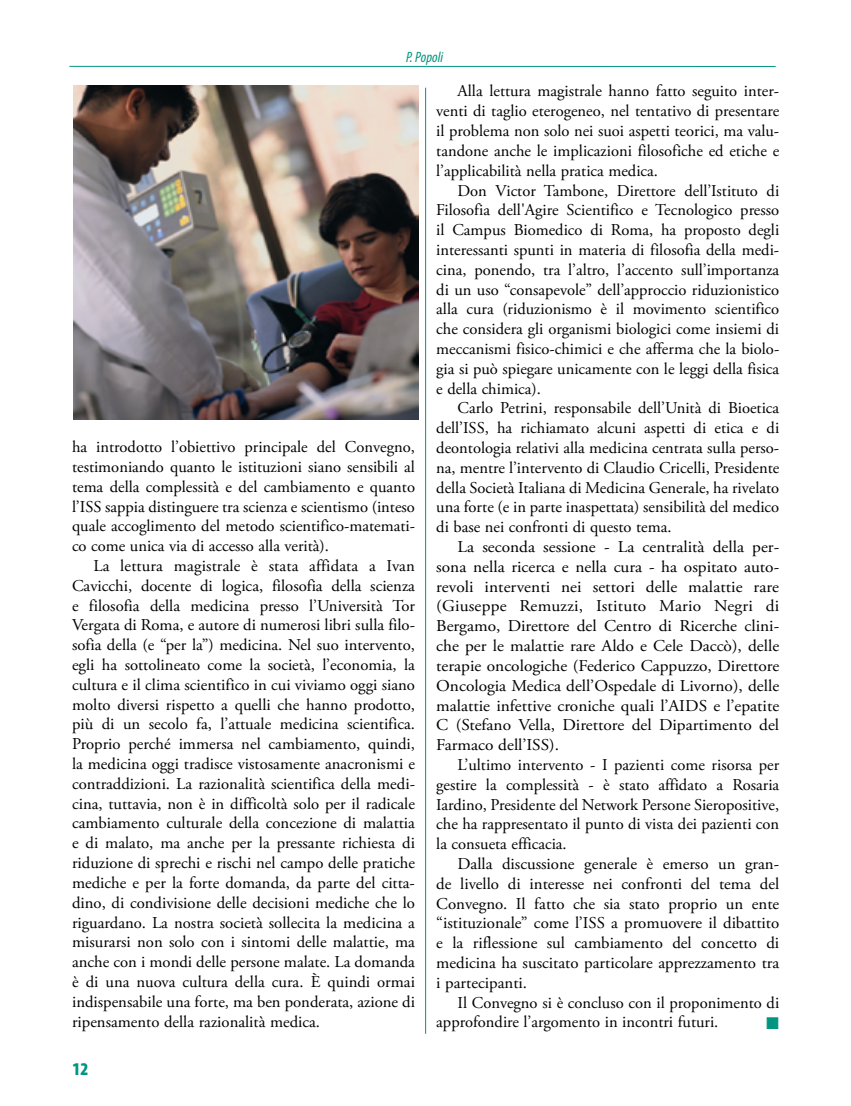
<style>
.page{position:relative;width:851px;height:1106px;background:#fff}
.page>*{position:absolute;margin:0;border:0;box-sizing:border-box;transform-origin:0 0}
.t1{font:900 condensed 18px "Myriad Pro";color:#009580}
.t2{font:16.5px/19.8px "Adobe Garamond Pro";color:#000;text-align:justify}
.t3{font:16.5px/19.8px "Adobe Garamond Pro";color:#000;text-align:justify;scale:1.05 1}
.t4{font:italic condensed 15px "Myriad Pro";color:#009580}
</style>
<div class="page">
<hr style="left:69px;top:66px;width:706px;height:1px;background:#009580">
<hr style="left:425px;top:88px;width:1px;height:945px;background:#009580">
<img style="left:73px;top:86px;width:346px;height:333px">
<div style="left:766px;top:1017px;width:12px;height:11px;background:#009580;border:1px solid #009580"></div>
<p class="t4" style="left:406px;top:48px;width:38px">P. Popoli</p>
<p class="t2" style="left:72px;top:437px;width:344px">ha introdotto l’obiettivo principale del convegno, testimoniando quanto le istituzioni siano sensibili al tema della complessità e del cambiamento e quanto l’ISS sappia distinguere tra scienza e scientismo (inteso quale accoglimento del metodo scientifico-matemati&shy;co come unica via di accesso alla verità).</p>
<p class="t2" style="left:72px;top:556px;width:344px;text-indent:21px">La lettura magistrale è stata affidata a Ivan Cavicchi, docente di logica, filosofia della scienza e filosofia della medicina presso l’Università Tor Vergata di Roma, e autore di numerosi libri sulla filo&shy;sofia della (e “per la”) medicina. Nel suo intervento, egli ha sottolineato come la società, l’economia, la cultura e il clima scientifico in cui viviamo oggi siano molto diversi rispetto a quelli che hanno prodotto, più di un secolo fa, l’attuale medicina scientifica.<br>Proprio perché immersa nel cambiamento, quindi, la medicina oggi tradisce vistosamente anacronismi e contraddizioni. La razionalità scientifica della medi&shy;cina, tuttavia, non è in difficoltà solo per il radicale cambiamento culturale della concezione di malattia e di malato, ma anche per la pressante richiesta di riduzione di sprechi e rischi nel campo delle pratiche mediche e per la forte domanda, da parte del citta&shy;dino, di condivisione delle decisioni mediche che lo riguardano. La nostra società sollecita la medicina a misurarsi non solo con i sintomi delle malattie, ma anche con i mondi delle persone malate. La domanda è di una nuova cultura della cura. è quindi ormai indispensabile una forte, ma ben ponderata, azione di ripensamento della razionalità medica.</p>
<p class="t1" style="left:72px;top:1057px;width:17px">12</p>
<p class="t2" style="left:436px;top:82px;width:344px;text-indent:21px">Alla lettura magistrale hanno fatto seguito inter&shy;venti di taglio eterogeneo, nel tentativo di presentare il problema non solo nei suoi aspetti teorici, ma valu&shy;tandone anche le implicazioni filosofiche ed etiche e l’applicabilità nella pratica medica.</p>
<p class="t2" style="left:436px;top:181px;width:344px;text-indent:21px">Don Victor Tambone, Direttore dell’Istituto di Filosofia dell'Agire Scientifico e Tecnologico presso il Campus Biomedico di Roma, ha proposto degli interessanti spunti in materia di filosofia della medi&shy;cina, ponendo, tra l’altro, l’accento sull’importanza di un uso “consapevole” dell’approccio riduzionistico alla cura (riduzionismo è il movimento scientifico che considera gli organismi biologici come insiemi di meccanismi fisico-chimici e che afferma che la biolo&shy;gia si può spiegare unicamente con le leggi della fisica e della chimica).</p>
<p class="t2" style="left:436px;top:399px;width:344px;text-indent:21px">Carlo Petrini, responsabile dell’Unità di Bioetica dell’ISS, ha richiamato alcuni aspetti di etica e di deontologia relativi alla medicina centrata sulla perso&shy;na, mentre l’intervento di Claudio Cricelli, Presidente della Società Italiana di Medicina Generale, ha rivelato una forte (e in parte inaspettata) sensibilità del medico di base nei confronti di questo tema.</p>
<p class="t3" style="left:436px;top:537px;width:328px;text-indent:21px">La seconda sessione - La centralità della per&shy;sona nella ricerca e nella cura - ha ospitato auto&shy;revoli interventi nei settori delle malattie rare (Giuseppe Remuzzi, Istituto Mario Negri di Bergamo, Direttore del Centro di Ricerche clini&shy;che per le malattie rare Aldo e Cele Daccò), delle terapie oncologiche (Federico Cappuzzo, Direttore Oncologia Medica dell’Ospedale di Livorno), delle malattie infettive croniche quali l’AIDS e l’epatite C (Stefano Vella, Direttore del Dipartimento del Farmaco dell’ISS).</p>
<p class="t2" style="left:436px;top:755px;width:344px;text-indent:21px">L’ultimo intervento - I pazienti come risorsa per gestire la complessità - è stato affidato a Rosaria Iardino, Presidente del Network Persone Sieropositive, che ha rappresentato il punto di vista dei pazienti con la consueta efficacia.</p>
<p class="t2" style="left:436px;top:854px;width:344px;text-indent:21px">Dalla discussione generale è emerso un gran&shy;de livello di interesse nei confronti del tema del Convegno. Il fatto che sia stato proprio un ente “istituzionale” come l’ISS a promuovere il dibattito e la riflessione sul cambiamento del concetto di medicina ha suscitato particolare apprezzamento tra i partecipanti.</p>
<p class="t2" style="left:436px;top:993px;width:344px;text-indent:21px">Il Convegno si è concluso con il proponimento di approfondire l’argomento in incontri futuri.</p>
</div>
